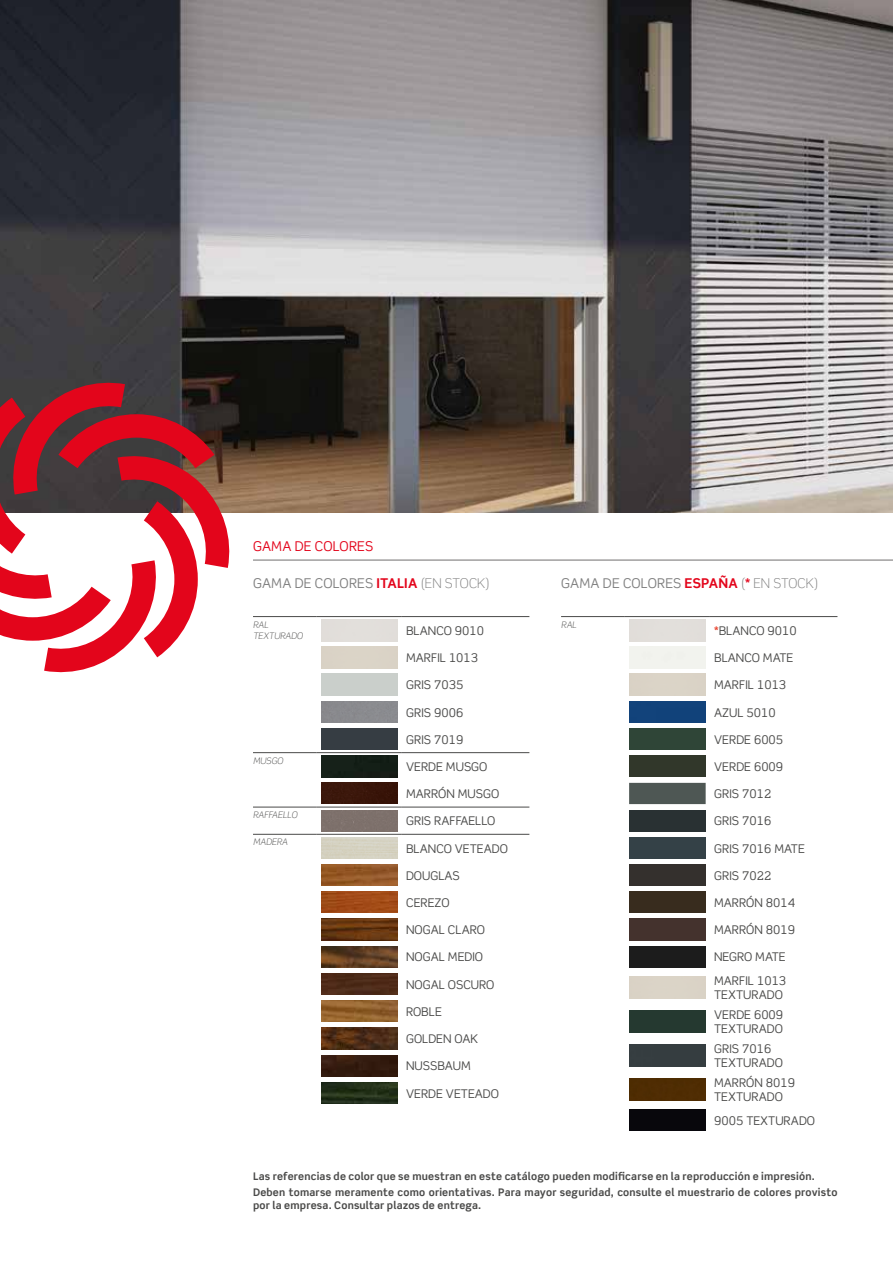
<style>
.page{position:relative;width:893px;height:1263px;background:#fff}
.page>*{position:absolute;margin:0;border:0;box-sizing:border-box;transform-origin:0 0}
.t1{font:13.5px "Scene Std";letter-spacing:.01em;color:#808080}
.t2{font:13.5px "Scene Std";letter-spacing:.01em;color:#e3051b}
.t3{font:12px/19.6px "Scene Std";color:#4a4a49}
.t4{font:700 10.5px/16.8px "Scene Std";letter-spacing:.02em;color:#4a4a49}
.t5{font:italic 300 9px/10.8px "Scene Std";color:#4a4a49}
.s1{font-weight:700;color:#e3051b}
.s2{font-weight:300}
.s3{font-weight:700;color:#e8412c}
</style>
<div class="page">
<img style="left:0;top:0;width:893px;height:513px">
<svg style="left:0;top:379px;width:232px;height:294px"></svg>
<hr style="left:253px;top:560px;width:640px;height:1px;background:#706f6f">
<hr style="left:253px;top:616px;width:64px;height:1px;background:#4a4a49">
<hr style="left:317px;top:616px;width:85px;height:1px;background:#4a4a49">
<hr style="left:402px;top:616px;width:127px;height:1px;background:#4a4a49">
<hr style="left:253px;top:752px;width:64px;height:1px;background:#4a4a49">
<hr style="left:317px;top:752px;width:85px;height:1px;background:#4a4a49">
<hr style="left:402px;top:752px;width:127px;height:1px;background:#4a4a49">
<hr style="left:253px;top:807px;width:64px;height:1px;background:#4a4a49">
<hr style="left:317px;top:807px;width:85px;height:1px;background:#4a4a49">
<hr style="left:402px;top:807px;width:127px;height:1px;background:#4a4a49">
<hr style="left:253px;top:834px;width:64px;height:1px;background:#4a4a49">
<hr style="left:317px;top:834px;width:85px;height:1px;background:#4a4a49">
<hr style="left:402px;top:834px;width:127px;height:1px;background:#4a4a49">
<div style="left:321px;top:728px;width:77px;height:21px;background:#363d43"></div>
<div style="left:321px;top:756px;width:77px;height:21px;background:#151f17"></div>
<div style="left:321px;top:783px;width:77px;height:21px;background:#3a160a"></div>
<div style="left:321px;top:810px;width:77px;height:21px;background:#7d716b"></div>
<img style="left:321px;top:864px;width:77px;height:22px">
<img style="left:321px;top:892px;width:77px;height:21px">
<img style="left:321px;top:919px;width:77px;height:21px">
<img style="left:321px;top:946px;width:77px;height:21px">
<div style="left:321px;top:973px;width:77px;height:21px;background:#4d2a18"></div>
<img style="left:321px;top:1000px;width:77px;height:22px">
<img style="left:321px;top:1028px;width:77px;height:21px">
<img style="left:321px;top:1055px;width:77px;height:21px">
<img style="left:321px;top:1082px;width:77px;height:21px">
<hr style="left:561px;top:616px;width:64px;height:1px;background:#4a4a49">
<hr style="left:625px;top:616px;width:85px;height:1px;background:#4a4a49">
<hr style="left:710px;top:616px;width:127px;height:1px;background:#4a4a49">
<div style="left:629px;top:701px;width:77px;height:21px;background:#12437b"></div>
<div style="left:629px;top:728px;width:77px;height:22px;background:#2f4537"></div>
<div style="left:629px;top:756px;width:77px;height:21px;background:#31372a"></div>
<div style="left:629px;top:783px;width:77px;height:21px;background:#4e5754"></div>
<div style="left:629px;top:810px;width:77px;height:21px;background:#293133"></div>
<div style="left:629px;top:837px;width:77px;height:21px;background:#344147"></div>
<div style="left:629px;top:864px;width:77px;height:22px;background:#34302d"></div>
<div style="left:629px;top:892px;width:77px;height:21px;background:#382c1e"></div>
<div style="left:629px;top:919px;width:77px;height:21px;background:#44322d"></div>
<div style="left:629px;top:946px;width:77px;height:21px;background:#1c1c1c"></div>
<div style="left:629px;top:1011px;width:77px;height:21px;background:#253930"></div>
<div style="left:629px;top:1045px;width:77px;height:21px;background:#353d40"></div>
<div style="left:629px;top:1079px;width:77px;height:21px;background:#4f2c02"></div>
<div style="left:629px;top:1109px;width:77px;height:22px;background:#08070c"></div>
<p class="t2" style="left:253px;top:537px;width:122px">GAMA DE COLORES</p>
<p class="t1" style="left:253px;top:574px;width:238px">GAMA DE COLORES <span class="s1">ITALIA</span> <span class="s2">(EN STOCK)</span></p>
<p class="t1" style="left:561px;top:574px;width:259px">GAMA DE COLORES <span class="s1">ESPAÑA</span> <span class="s2">(</span><span class="s1">*</span> <span class="s2">EN STOCK)</span></p>
<p class="t5" style="left:253px;top:619px;width:51px">RAL<br>TEXTURADO</p>
<p class="t5" style="left:561px;top:619px;width:17px">RAL</p>
<p class="t3" style="left:406px;top:621px;width:79px">BLANCO 9010</p>
<p class="t3" style="left:406px;top:648px;width:74px">MARFIL 1013</p>
<p class="t3" style="left:406px;top:675px;width:59px">GRIS 7035</p>
<p class="t3" style="left:406px;top:702px;width:59px">GRIS 9006</p>
<p class="t3" style="left:406px;top:729px;width:59px">GRIS 7019</p>
<p class="t3" style="left:406px;top:757px;width:83px">VERDE MUSGO</p>
<p class="t3" style="left:406px;top:784px;width:95px">MARRÓN MUSGO</p>
<p class="t3" style="left:406px;top:811px;width:91px">GRIS RAFFAELLO</p>
<p class="t3" style="left:406px;top:838px;width:103px">BLANCO VETEADO</p>
<p class="t3" style="left:406px;top:865px;width:55px">DOUGLAS</p>
<p class="t3" style="left:406px;top:893px;width:45px">CEREZO</p>
<p class="t3" style="left:406px;top:920px;width:80px">NOGAL CLARO</p>
<p class="t3" style="left:406px;top:947px;width:78px">NOGAL MEDIO</p>
<p class="t3" style="left:406px;top:974px;width:90px">NOGAL OSCURO</p>
<p class="t3" style="left:406px;top:1001px;width:37px">ROBLE</p>
<p class="t3" style="left:406px;top:1029px;width:74px">GOLDEN OAK</p>
<p class="t3" style="left:406px;top:1056px;width:66px">NUSSBAUM</p>
<p class="t3" style="left:406px;top:1083px;width:94px">VERDE VETEADO</p>
<p class="t3" style="left:714px;top:621px;width:84px"><span class="s3">*</span>BLANCO 9010</p>
<p class="t3" style="left:714px;top:648px;width:81px">BLANCO MATE</p>
<p class="t3" style="left:714px;top:675px;width:74px">MARFIL 1013</p>
<p class="t3" style="left:714px;top:702px;width:63px">AZUL 5010</p>
<p class="t3" style="left:714px;top:729px;width:71px">VERDE 6005</p>
<p class="t3" style="left:714px;top:757px;width:71px">VERDE 6009</p>
<p class="t3" style="left:714px;top:784px;width:59px">GRIS 7012</p>
<p class="t3" style="left:714px;top:811px;width:59px">GRIS 7016</p>
<p class="t3" style="left:714px;top:838px;width:92px">GRIS 7016 MATE</p>
<p class="t3" style="left:714px;top:865px;width:59px">GRIS 7022</p>
<p class="t3" style="left:714px;top:893px;width:82px">MARRÓN 8014</p>
<p class="t3" style="left:714px;top:920px;width:82px">MARRÓN 8019</p>
<p class="t3" style="left:714px;top:945px;width:74px;line-height:23.4px">NEGRO MATE<br>MARFIL 1013</p>
<p class="t3" style="left:714px;top:985px;width:71px">TEXTURADO<br>VERDE 6009</p>
<p class="t3" style="left:714px;top:1019px;width:70px">TEXTURADO<br>GRIS 7016</p>
<p class="t3" style="left:714px;top:1053px;width:82px">TEXTURADO<br>MARRÓN 8019</p>
<p class="t3" style="left:714px;top:1085px;width:102px;line-height:23.4px">TEXTURADO<br>9005 TEXTURADO</p>
<p class="t5" style="left:253px;top:755px;width:32px">MUSGO</p>
<p class="t5" style="left:253px;top:809px;width:46px">RAFFAELLO</p>
<p class="t5" style="left:253px;top:836px;width:36px">MADERA</p>
<p class="t4" style="left:253px;top:1167px;width:586px">Las referencias de color que se muestran en este catálogo pueden modificarse en la reproducción e impresión.<br>Deben tomarse meramente como orientativas. Para mayor seguridad, consulte el muestrario de colores provisto</p>
<p class="t4" style="left:253px;top:1197px;width:230px">por la empresa. Consultar plazos de entrega.</p>
</div>
